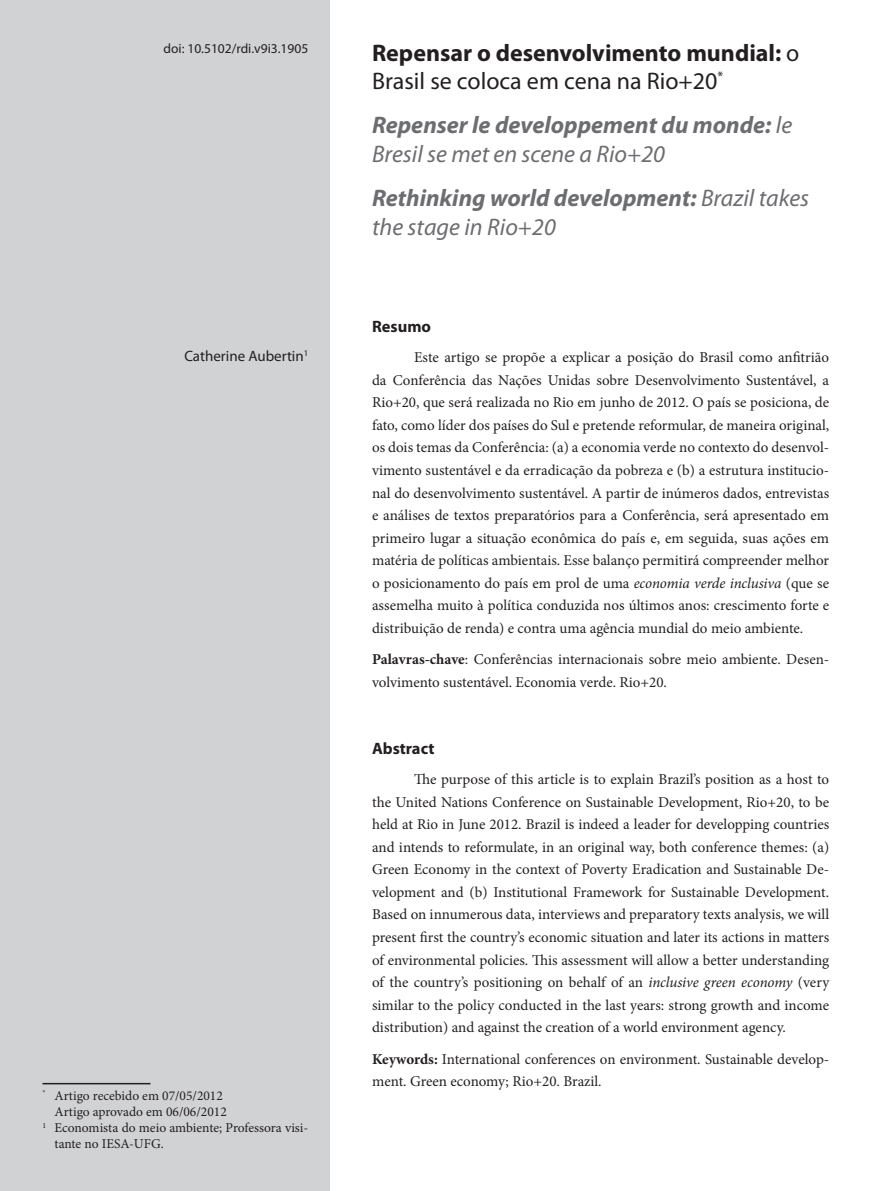
<style>
.page{position:relative;width:893px;height:1191px;background:#fff}
.page>*{position:absolute;margin:0;border:0;box-sizing:border-box;transform-origin:0 0}
.t1{font:italic 700 24px/28.8px "Myriad Pro";color:#6c6d70}
.t2{font:700 24px/28.8px "Myriad Pro";color:#231f20}
.t3{font:700 16.5px "Myriad Pro";color:#231f20}
.t4{font:15px/22.5px "Minion Pro";color:#231f20;text-align:justify}
.t5{font:15px "Myriad Pro";color:#231f20}
.t6{font:13.5px "Minion Pro";color:#231f20}
.t7{font:13.5px "Myriad Pro";color:#231f20}
.s1{font-weight:400}
.s2{font-style:italic}
.s3{font-weight:700}
</style>
<div class="page">
<div style="left:0;top:0;width:329px;height:1190px;background:#d1d2d4"></div>
<hr style="left:42px;top:1082px;width:108px;height:2px;background:#231f20">
<p class="t7" style="left:164px;top:43px;width:146px">doi: 10.5102/rdi.v9i3.1905</p>
<h1 class="t2" style="left:372px;top:40px;width:429px">Repensar o desenvolvimento mundial: <span class="s1">o<br>Brasil se coloca em cena na Rio+20</span><sup>*</sup></h1>
<h1 class="t1" style="left:372px;top:113px;width:422px">Repenser le developpement du monde: <span class="s1">le<br>Bresil se met en scene a Rio+20</span></h1>
<h1 class="t1" style="left:372px;top:185px;width:439px">Rethinking world development: <span class="s1">Brazil takes the stage in Rio+20</span></h1>
<p class="t5" style="left:184px;top:351px;width:125px">Catherine Aubertin<sup>1</sup></p>
<p class="t6" style="left:42px;top:1090px;width:182px"><sup>*</sup> Artigo recebido em 07/05/2012</p>
<p class="t6" style="left:54px;top:1106px;width:174px">Artigo aprovado em 06/06/2012</p>
<p class="t6" style="left:42px;top:1122px;width:267px"><sup>1</sup> Economista do meio ambiente; Professora visi-</p>
<p class="t6" style="left:54px;top:1138px;width:111px">tante no IESA-UFG.</p>
<p class="t3" style="left:372px;top:320px;width:60px">Resumo</p>
<p class="t4" style="left:372px;top:347px;width:459px;text-indent:42px">Este artigo se propõe a explicar a posição do Brasil como anfitrião da Conferência das Nações Unidas sobre Desenvolvimento Sustentável, a Rio+20, que será realizada no Rio em junho de 2012. O país se posiciona, de fato, como líder dos países do Sul e pretende reformular, de maneira original, os dois temas da Conferência: (a) a economia verde no contexto do desenvol&shy;vimento sustentável e da erradicação da pobreza e (b) a estrutura institucio&shy;nal do desenvolvimento sustentável. A partir de inúmeros dados, entrevistas e análises de textos preparatórios para a Conferência, será apresentado em primeiro lugar a situação econômica do país e, em seguida, suas ações em matéria de políticas ambientais. Esse balanço permitirá compreender melhor o posicionamento do país em prol de uma <span class="s2">economia verde inclusiva</span> (que se assemelha muito à política conduzida nos últimos anos: crescimento forte e distribuição de renda) e contra uma agência mundial do meio ambiente.</p>
<p class="t4" style="left:372px;top:649px;width:459px"><span class="s3">Palavras-chave</span>: Conferências internacionais sobre meio ambiente. Desen&shy;volvimento sustentável. Economia verde. Rio+20.</p>
<p class="t3" style="left:372px;top:742px;width:64px">Abstract</p>
<p class="t4" style="left:372px;top:769px;width:459px;text-indent:42px">The purpose of this article is to explain Brazil’s position as a host to the United Nations Conference on Sustainable Development, Rio+20, to be held at Rio in June 2012. Brazil is indeed a leader for developping countries and intends to reformulate, in an original way, both conference themes: (a)<br>Green Economy in the context of Poverty Eradication and Sustainable De&shy;velopment and (b) Institutional Framework for Sustainable Development.<br>Based on innumerous data, interviews and preparatory texts analysis, we will present first the country’s economic situation and later its actions in matters of environmental policies. This assessment will allow a better understanding of the country’s positioning on behalf of an <span class="s2">inclusive green economy</span> (very similar to the policy conducted in the last years: strong growth and income distribution) and against the creation of a world environment agency.</p>
<p class="t4" style="left:372px;top:1048px;width:459px"><span class="s3">Keywords:</span> International conferences on environment. Sustainable develop&shy;ment. Green economy; Rio+20. Brazil.</p>
</div>
